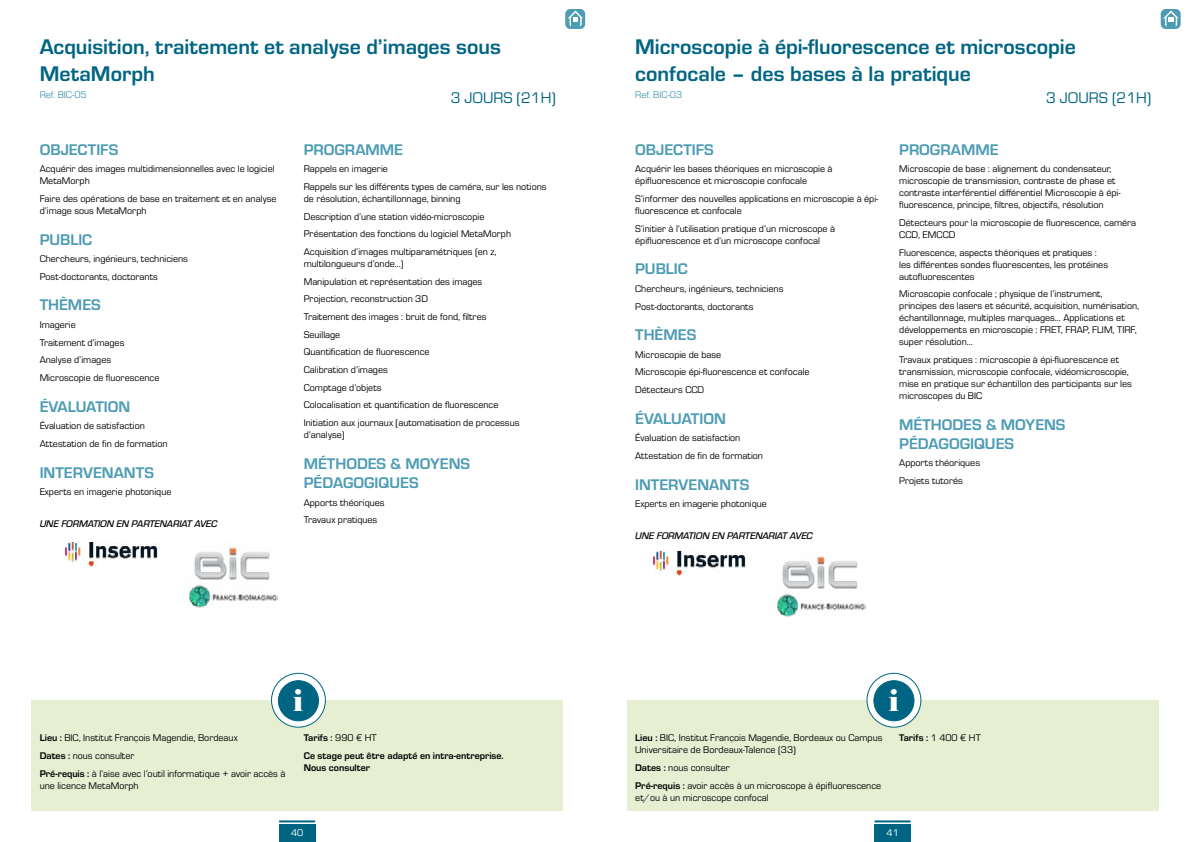
<style>
.page{position:relative;width:1191px;height:842px;background:#fff}
.page>*{position:absolute;margin:0;border:0;box-sizing:border-box;transform-origin:0 0}
.t1{font:30px "Elephant";color:#fff}
.t2{font:700 22px/26.4px "Eurostile";color:#006583}
.t3{font:700 16px/19.2px "Eurostile";color:#4d9cb4}
.t4{font:16px "Eurostile";color:#006583}
.t5{font:10px/17.7px "Eurostile";color:#000}
.t6{font:700 10px/17.7px "Eurostile";color:#000}
.t7{font:10px "Eurostile Med Ita";letter-spacing:-.02em;color:#000}
.t8{font:10px "Eurostile";color:#4d9cb4}
.t9{font:10px "Eurostile";color:#fff}
.s1{font-weight:700}
.s2{font-weight:400}
</style>
<div class="page">
<div style="left:31px;top:701px;width:532px;height:110px;background:#e7efd3"></div>
<div style="left:626px;top:701px;width:532px;height:110px;background:#e7efd3"></div>
<svg style="left:271px;top:673px;width:54px;height:54px"></svg>
<div style="left:271px;top:673px;width:55px;height:55px;border:1px solid #006583;border-radius:50%"></div>
<svg style="left:867px;top:673px;width:54px;height:54px"></svg>
<div style="left:866px;top:673px;width:55px;height:55px;border:1px solid #006583;border-radius:50%"></div>
<div style="left:278px;top:681px;width:40px;height:40px;background:#006583;border-radius:50%"></div>
<div style="left:278px;top:680px;width:41px;height:41px;border:1px solid #006583;border-radius:50%"></div>
<div style="left:874px;top:681px;width:40px;height:40px;background:#006583;border-radius:50%"></div>
<div style="left:873px;top:680px;width:41px;height:41px;border:1px solid #006583;border-radius:50%"></div>
<div style="left:279px;top:824px;width:36px;height:18px;background:#006583"></div>
<div style="left:874px;top:824px;width:36px;height:18px;background:#006583"></div>
<hr style="left:279px;top:820px;width:36px;height:2px;background:#006583">
<hr style="left:874px;top:820px;width:36px;height:2px;background:#006583">
<div style="left:565px;top:9px;width:20px;height:20px;background:#4d9cb4;border-radius:5px"></div>
<svg style="left:567px;top:11px;width:16px;height:16px"></svg>
<div style="left:1160px;top:9px;width:20px;height:20px;background:#4d9cb4;border-radius:5px"></div>
<svg style="left:1163px;top:11px;width:15px;height:16px"></svg>
<img style="left:65px;top:543px;width:213px;height:65px">
<img style="left:653px;top:552px;width:212px;height:65px">
<h2 class="t2" style="left:40px;top:32px;width:463px">Acquisition, traitement et analyse d’images sous<br>MetaMorph</h2>
<p class="t8" style="left:40px;top:88px;width:49px">Ref. BIC-05</p>
<h3 class="t4" style="left:451px;top:87px;width:107px">3 JOURS (21H)</h3>
<h3 class="t3" style="left:40px;top:139px;width:80px">OBJECTIFS</h3>
<p class="t5" style="left:40px;top:163px;width:236px;line-height:12px">Acquérir des images multidimensionnelles avec le logiciel<br>MetaMorph</p>
<p class="t5" style="left:40px;top:192px;width:238px;line-height:12px">Faire des opérations de base en traitement et en analyse d’image sous MetaMorph</p>
<h3 class="t3" style="left:40px;top:229px;width:54px">PUBLIC</h3>
<p class="t5" style="left:40px;top:250px;width:150px">Chercheurs, ingénieurs, techniciens<br>Post-doctorants, doctorants</p>
<h3 class="t3" style="left:40px;top:294px;width:63px">THÈMES</h3>
<p class="t5" style="left:40px;top:315px;width:121px">Imagerie<br>Traitement d’images<br>Analyse d’images<br>Microscopie de fluorescence</p>
<h3 class="t3" style="left:40px;top:396px;width:92px">ÉVALUATION</h3>
<p class="t5" style="left:40px;top:417px;width:129px">Évaluation de satisfaction<br>Attestation de fin de formation</p>
<h3 class="t3" style="left:40px;top:462px;width:116px">INTERVENANTS</h3>
<p class="t5" style="left:40px;top:483px;width:133px">Experts en imagerie photonique</p>
<p class="t7" style="left:40px;top:517px;width:179px">UNE FORMATION EN PARTENARIAT AVEC</p>
<h3 class="t3" style="left:304px;top:139px;width:101px">PROGRAMME</h3>
<p class="t5" style="left:304px;top:160px;width:244px">Rappels en imagerie<br>Rappels sur les différents types de caméra, sur les notions</p>
<p class="t5" style="left:304px;top:189px;width:209px">de résolution, échantillonnage, binning<br>Description d’une station vidéo-microscopie Présentation des fonctions du logiciel MetaMorph Acquisition d’images multiparamétriques (en z,</p>
<p class="t5" style="left:304px;top:254px;width:217px">multilongueurs d’onde…)<br>Manipulation et représentation des images Projection, reconstruction 3D<br>Traitement des images : bruit de fond, filtres Seuillage<br>Quantification de fluorescence<br>Calibration d’images<br>Comptage d’objets<br>Colocalisation et quantification de fluorescence Initiation aux journaux (automatisation de processus</p>
<p class="t5" style="left:304px;top:425px;width:42px">d’analyse)</p>
<h3 class="t3" style="left:304px;top:453px;width:168px">MÉTHODES &amp; MOYENS<br>PÉDAGOGIQUES</h3>
<p class="t5" style="left:304px;top:493px;width:82px">Apports théoriques<br>Travaux pratiques</p>
<h2 class="t2" style="left:635px;top:32px;width:442px">Microscopie à épi-fluorescence et microscopie confocale – des bases à la pratique</h2>
<p class="t8" style="left:635px;top:88px;width:49px">Ref. BIC-03</p>
<h3 class="t4" style="left:1046px;top:87px;width:107px">3 JOURS (21H)</h3>
<h3 class="t3" style="left:635px;top:139px;width:80px">OBJECTIFS</h3>
<p class="t5" style="left:635px;top:163px;width:199px;line-height:12px">Acquérir les bases théoriques en microscopie à épifluorescence et microscopie confocale</p>
<p class="t5" style="left:635px;top:192px;width:245px;line-height:12px">S’informer des nouvelles applications en microscopie à épi&shy;fluorescence et confocale</p>
<p class="t5" style="left:635px;top:222px;width:201px;line-height:12px">S’initier à l’utilisation pratique d’un microscope à épifluorescence et d’un microscope confocal</p>
<h3 class="t3" style="left:635px;top:258px;width:54px">PUBLIC</h3>
<p class="t5" style="left:635px;top:279px;width:150px">Chercheurs, ingénieurs, techniciens<br>Post-doctorants, doctorants</p>
<h3 class="t3" style="left:635px;top:324px;width:63px">THÈMES</h3>
<p class="t5" style="left:635px;top:345px;width:176px">Microscopie de base<br>Microscopie épi-fluorescence et confocale<br>Détecteurs CCD</p>
<h3 class="t3" style="left:635px;top:408px;width:92px">ÉVALUATION</h3>
<p class="t5" style="left:635px;top:429px;width:129px">Évaluation de satisfaction<br>Attestation de fin de formation</p>
<h3 class="t3" style="left:635px;top:474px;width:116px">INTERVENANTS</h3>
<p class="t5" style="left:635px;top:495px;width:133px">Experts en imagerie photonique</p>
<p class="t7" style="left:635px;top:529px;width:179px">UNE FORMATION EN PARTENARIAT AVEC</p>
<h3 class="t3" style="left:899px;top:139px;width:101px">PROGRAMME</h3>
<p class="t5" style="left:899px;top:163px;width:223px;line-height:12px">Microscopie de base : alignement du condensateur, microscopie de transmission, contraste de phase et contraste interférentiel différentiel Microscopie à épi&shy;fluorescence, principe, filtres, objectifs, résolution</p>
<p class="t5" style="left:899px;top:216px;width:238px;line-height:12px">Détecteurs pour la microscopie de fluorescence, caméra<br>CCD, EMCCD</p>
<p class="t5" style="left:899px;top:246px;width:210px;line-height:12px">Fluorescence, aspects théoriques et pratiques : les différentes sondes fluorescentes, les protéines autofluorescentes</p>
<p class="t5" style="left:899px;top:288px;width:241px;line-height:12px">Microscopie confocale ; physique de l’instrument, principes des lasers et sécurité, acquisition, numérisation, échantillonnage, multiples marquages… Applications et développements en microscopie : FRET, FRAP, FLIM, TIRF, super résolution…</p>
<p class="t5" style="left:899px;top:353px;width:234px;line-height:12px">Travaux pratiques : microscopie à épi-fluorescence et transmission, microscopie confocale, vidéomicroscopie, mise en pratique sur échantillon des participants sur les microscopes du BIC</p>
<h3 class="t3" style="left:899px;top:414px;width:168px">MÉTHODES &amp; MOYENS<br>PÉDAGOGIQUES</h3>
<p class="t5" style="left:899px;top:454px;width:82px">Apports théoriques<br>Projets tutorés</p>
<h1 class="t1" style="left:293px;top:682px;width:12px">i</h1>
<h1 class="t1" style="left:888px;top:682px;width:12px">i</h1>
<p class="t5" style="left:40px;top:728px;width:247px"><span class="s1">Lieu :</span> BIC, Institut François Magendie, Bordeaux<br><span class="s1">Dates :</span> nous consulter<br><span class="s1">Pré-requis :</span> à l’aise avec l’outil informatique + avoir accès à</p>
<p class="t5" style="left:40px;top:776px;width:100px">une licence MetaMorph</p>
<p class="t6" style="left:304px;top:728px;width:201px">Tarifs : <span class="s2">990 € HT<br></span>Ce stage peut être adapté en intra-entreprise.</p>
<p class="t6" style="left:304px;top:758px;width:68px">Nous consulter</p>
<p class="t5" style="left:635px;top:731px;width:249px;line-height:12px"><span class="s1">Lieu :</span> BIC, Institut François Magendie, Bordeaux ou Campus<br>Universitaire de Bordeaux-Talence (33)</p>
<p class="t5" style="left:635px;top:758px;width:248px"><span class="s1">Dates :</span> nous consulter<br><span class="s1">Pré-requis :</span> avoir accès à un microscope à épifluorescence</p>
<p class="t5" style="left:635px;top:788px;width:135px">et/ou à un microscope confocal</p>
<p class="t6" style="left:899px;top:728px;width:83px">Tarifs : <span class="s2">1 400 € HT</span></p>
<p class="t9" style="left:291px;top:826px;width:14px">40</p>
<p class="t9" style="left:886px;top:826px;width:14px">41</p>
</div>
